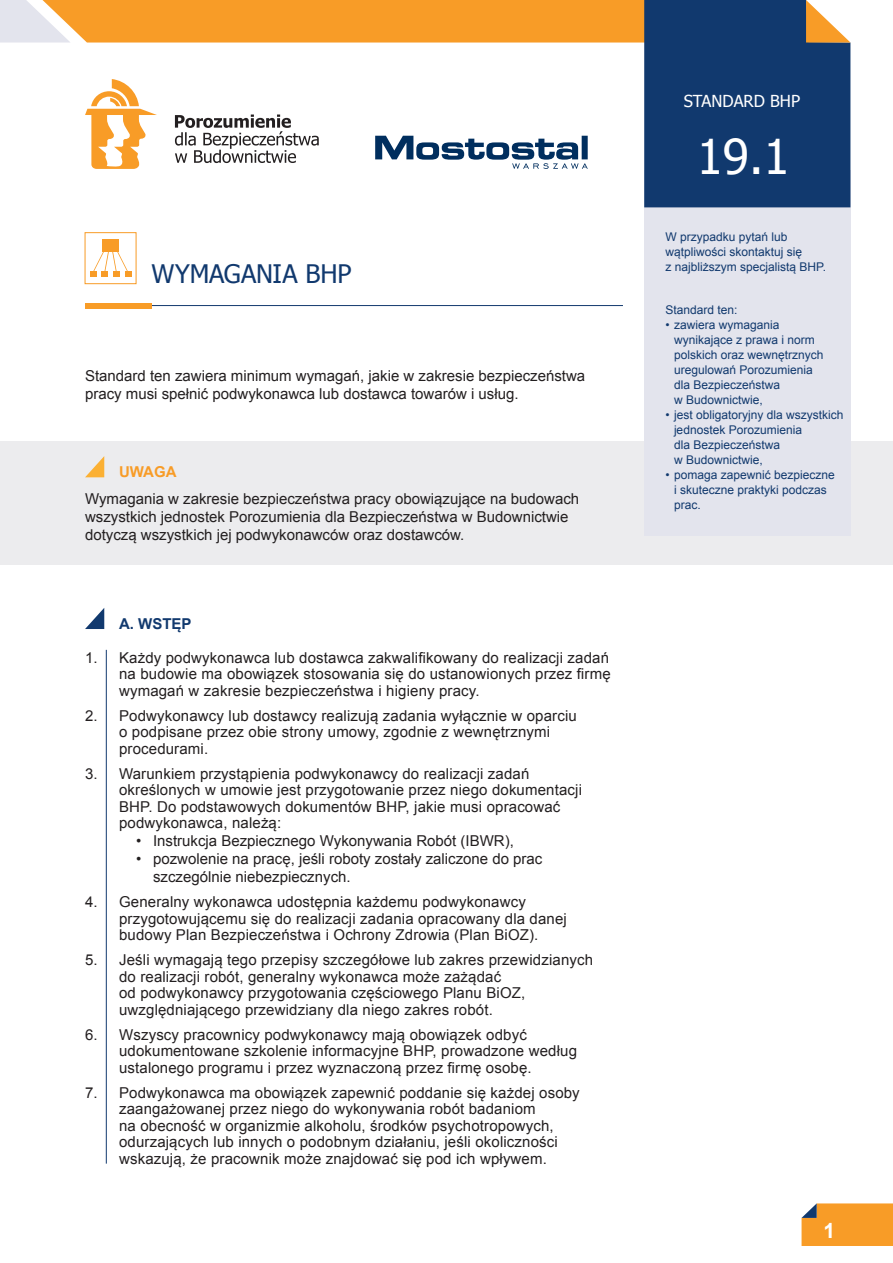
<style>
.page{position:relative;width:893px;height:1263px;background:#fff}
.page>*{position:absolute;margin:0;border:0;box-sizing:border-box;transform-origin:0 0}
.t1{font:48px "Tahoma";color:#fff}
.Tytul{font:25.5px "Tahoma";letter-spacing:-.005em;color:#11396e}
.tekst{font:700 21px "Arial";color:#fff}
.t2{font:16.5px "Tahoma";color:#fff}
.Tekst_numerowany{font:15px/16.5px "Arial";letter-spacing:.01em;color:#231f20}
.tekst-2{font:15px/18px "Arial";color:#231f20}
.Tekst_kropki{font:15px/18px "Arial";color:#231f20}
.Tytulik{font:700 15px "Arial";color:#11396e}
.Uwaga{font:700 15px "Arial";color:#f89c27}
.tekst_wymienianie{font:12px/15px "Arial";color:#11396e}
.tekst-3{font:12px/15px "Arial";color:#11396e}
</style>
<div class="page">
<div style="left:0;top:441px;width:893px;height:124px;background:#ececee"></div>
<svg style="left:85px;top:456px;width:19px;height:21px"></svg>
<svg style="left:85px;top:608px;width:19px;height:21px"></svg>
<hr style="left:151px;top:305px;width:472px;height:1px;background:#11396e">
<div style="left:644px;top:170px;width:206px;height:365px;background:#e3e4ed"></div>
<div style="left:85px;top:303px;width:66px;height:5px;background:#f89c27"></div>
<svg style="left:801px;top:1203px;width:92px;height:43px;background:#f19d32"></svg>
<hr style="left:106px;top:650px;width:1px;height:513px;background:#11396e">
<div style="left:85px;top:232px;width:51px;height:52px;border:1px solid #f89c27"></div>
<div style="left:125px;top:271px;width:7px;height:6px;background:#f89c27"></div>
<div style="left:102px;top:240px;width:17px;height:12px;background:#f89c27"></div>
<svg style="left:90px;top:252px;width:38px;height:25px"></svg>
<svg style="left:0;top:0;width:850px;height:207px"></svg>
<p class="Tytul" style="left:151px;top:257px;width:202px">WYMAGANIA BHP</p>
<p class="tekst-2" style="left:85px;top:367px;width:502px">Standard ten zawiera minimum wymagań, jakie w zakresie bezpieczeństwa pracy musi spełnić podwykonawca lub dostawca towarów i usług.</p>
<p class="Uwaga" style="left:119px;top:462px;width:59px">UWAGA</p>
<p class="tekst-2" style="left:85px;top:490px;width:496px">Wymagania w zakresie bezpieczeństwa pracy obowiązujące na budowach wszystkich jednostek Porozumienia dla Bezpieczeństwa w Budownictwie dotyczą wszystkich jej podwykonawców oraz dostawców.</p>
<p class="Tytulik" style="left:119px;top:614px;width:74px">A. WSTĘP</p>
<p class="Tekst_numerowany" style="left:119px;top:649px;width:493px;text-align:justify;text-indent:-34px">1. Każdy podwykonawca lub dostawca zakwalifikowany do realizacji zadań na budowie ma obowiązek stosowania się do ustanowionych przez firmę wymagań w zakresie bezpieczeństwa i higieny pracy.</p>
<p class="Tekst_numerowany" style="left:119px;top:707px;width:459px;text-indent:-34px">2. Podwykonawcy lub dostawcy realizują zadania wyłącznie w oparciu o podpisane przez obie strony umowy, zgodnie z wewnętrznymi procedurami.</p>
<p class="Tekst_numerowany" style="left:119px;top:765px;width:464px;text-indent:-34px">3. Warunkiem przystąpienia podwykonawcy do realizacji zadań określonych w umowie jest przygotowanie przez niego dokumentacji BHP. Do podstawowych dokumentów BHP, jakie musi opracować podwykonawca, należą:</p>
<p class="Tekst_kropki" style="left:136px;top:832px;width:379px">• Instrukcja Bezpiecznego Wykonywania Robót (IBWR),</p>
<p class="Tekst_kropki" style="left:153px;top:850px;width:391px;text-indent:-17px">• pozwolenie na pracę, jeśli roboty zostały zaliczone do prac szczególnie niebezpiecznych.</p>
<p class="Tekst_numerowany" style="left:119px;top:894px;width:449px;text-indent:-34px">4. Generalny wykonawca udostępnia każdemu podwykonawcy przygotowującemu się do realizacji zadania opracowany dla danej budowy Plan Bezpieczeństwa i Ochrony Zdrowia (Plan BiOZ).</p>
<p class="Tekst_numerowany" style="left:119px;top:952px;width:476px;text-indent:-34px">5. Jeśli wymagają tego przepisy szczegółowe lub zakres przewidzianych do realizacji robót, generalny wykonawca może zażądać<br>od podwykonawcy przygotowania częściowego Planu BiOZ, uwzględniającego przewidziany dla niego zakres robót.</p>
<p class="Tekst_numerowany" style="left:119px;top:1026px;width:459px;text-indent:-34px">6. Wszyscy pracownicy podwykonawcy mają obowiązek odbyć udokumentowane szkolenie informacyjne BHP, prowadzone według ustalonego programu i przez wyznaczoną przez firmę osobę.</p>
<p class="Tekst_numerowany" style="left:119px;top:1084px;width:462px;text-indent:-34px">7. Podwykonawca ma obowiązek zapewnić poddanie się każdej osoby zaangażowanej przez niego do wykonywania robót badaniom<br>na obecność w organizmie alkoholu, środków psychotropowych, odurzających lub innych o podobnym działaniu, jeśli okoliczności wskazują, że pracownik może znajdować się pod ich wpływem.</p>
<p class="t2" style="left:684px;top:90px;width:118px">STANDARD BHP</p>
<p class="t1" style="left:697px;top:124px;width:95px">19.1</p>
<p class="tekst-3" style="left:665px;top:229px;width:162px">W przypadku pytań lub wątpliwości skontaktuj się<br>z najbliższym specjalistą BHP.</p>
<p class="tekst-3" style="left:665px;top:302px;width:74px">Standard ten:</p>
<p class="tekst_wymienianie" style="left:674px;top:317px;width:151px;text-indent:-9px">• zawiera wymagania wynikające z prawa i norm polskich oraz wewnętrznych uregulowań Porozumienia dla Bezpieczeństwa<br>w Budownictwie,</p>
<p class="tekst_wymienianie" style="left:674px;top:407px;width:171px;text-indent:-9px">• jest obligatoryjny dla wszystkich jednostek Porozumienia<br>dla Bezpieczeństwa<br>w Budownictwie,</p>
<p class="tekst_wymienianie" style="left:674px;top:467px;width:162px;text-indent:-9px">• pomaga zapewnić bezpieczne i skuteczne praktyki podczas prac.</p>
<p class="tekst" style="left:823px;top:1217px;width:13px">1</p>
</div>
